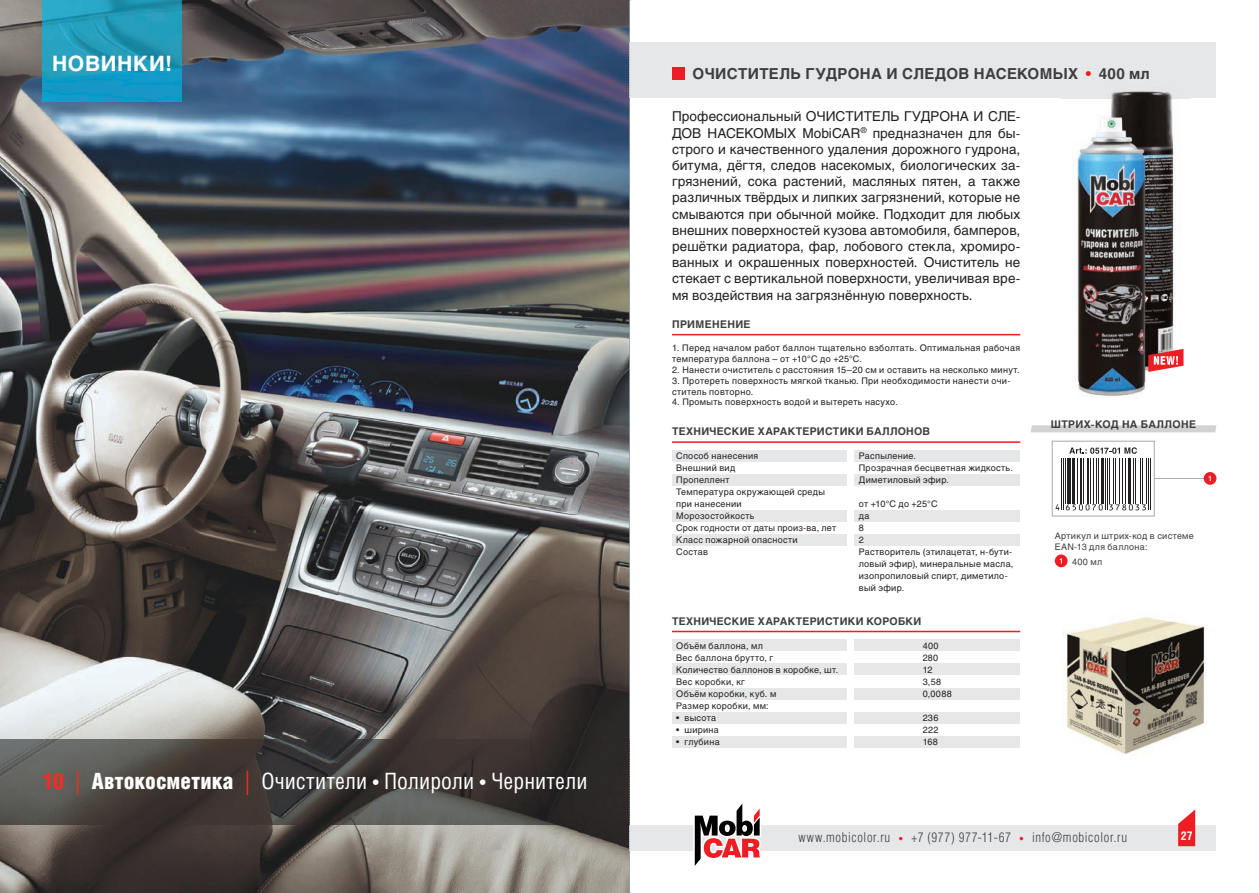
<style>
.page{position:relative;width:1259px;height:893px;background:#fff}
.page>*{position:absolute;margin:0;border:0;box-sizing:border-box;transform-origin:0 0}
.t1{font:22.5px "Helios Cond";color:#fff}
.t2{font:700 21px "Helios";letter-spacing:.03em;color:#fff}
.t3{font:700 15px "Helios";letter-spacing:.02em;color:#3e3e3f}
.t4{font:13.5px/16.2px "Helios";letter-spacing:.01em;color:#231f20;text-align:justify}
.t5{font:300 13.5px "Helios Cond";letter-spacing:.05em;color:#3e3e3f}
.t6{font:700 12px "Helios Cond";color:#fff}
.t7{font:700 10.5px "Helios";letter-spacing:.025em;color:#3e3e3f}
.t8{font:9px/12px "Helios";letter-spacing:.03em;color:#231f20}
.t9{font:9px/10.8px "Helios";letter-spacing:.03em;color:#3e3e3f}
.s1{font-weight:900;color:#ee2e22}
.s2{font-size:33.75px;color:#ee2e22}
.s3{font-weight:900}
.s4{color:#ee1d23}
</style>
<div class="page">
<img style="left:0;top:0;width:52px;height:893px">
<img style="left:157px;top:0;width:472px;height:893px">
<img style="left:52px;top:102px;width:105px;height:791px">
<img style="left:0;top:740px;width:629px;height:85px">
<div style="left:629px;top:825px;width:587px;height:25px;background:#e6e7e9"></div>
<svg style="left:693px;top:803px;width:68px;height:63px"></svg>
<svg style="left:1178px;top:809px;width:17px;height:37px"></svg>
<div style="left:629px;top:43px;width:587px;height:55px;background:#e6e7e9"></div>
<div style="left:672px;top:67px;width:13px;height:12px;background:#ee1d23"></div>
<hr style="left:672px;top:334px;width:348px;height:1px;background:#ee1d23">
<img style="left:1061px;top:91px;width:129px;height:305px">
<svg style="left:1148px;top:349px;width:35px;height:23px"></svg>
<svg style="left:1031px;top:425px;width:185px;height:7px"></svg>
<svg style="left:1203px;top:472px;width:13px;height:13px"></svg>
<svg style="left:1154px;top:476px;width:56px;height:5px"></svg>
<svg style="left:1054px;top:554px;width:13px;height:13px"></svg>
<svg style="left:1059px;top:558px;width:3px;height:6px"></svg>
<img style="left:43px;top:0;width:139px;height:102px">
<div style="left:1051px;top:441px;width:103px;height:75px;background:#fff;border:1px solid #a8a9ad"></div>
<svg style="left:1069px;top:447px;width:68px;height:7px"></svg>
<hr style="left:1061px;top:458px;width:1px;height:51px;background:#231f20">
<hr style="left:1063px;top:458px;width:1px;height:51px;background:#231f20">
<hr style="left:1065px;top:458px;width:1px;height:45px;background:#231f20">
<hr style="left:1067px;top:458px;width:4px;height:45px;background:#231f20">
<hr style="left:1072px;top:458px;width:2px;height:45px;background:#231f20">
<hr style="left:1076px;top:458px;width:1px;height:45px;background:#231f20">
<hr style="left:1080px;top:458px;width:2px;height:45px;background:#231f20">
<hr style="left:1083px;top:458px;width:1px;height:45px;background:#231f20">
<hr style="left:1087px;top:458px;width:1px;height:45px;background:#231f20">
<hr style="left:1090px;top:458px;width:1px;height:45px;background:#231f20">
<hr style="left:1092px;top:458px;width:1px;height:45px;background:#231f20">
<hr style="left:1096px;top:458px;width:1px;height:45px;background:#231f20">
<hr style="left:1098px;top:458px;width:1px;height:45px;background:#231f20">
<hr style="left:1101px;top:458px;width:2px;height:45px;background:#231f20">
<hr style="left:1105px;top:458px;width:1px;height:51px;background:#231f20">
<hr style="left:1106px;top:458px;width:1px;height:51px;background:#231f20">
<hr style="left:1108px;top:458px;width:1px;height:45px;background:#231f20">
<hr style="left:1113px;top:458px;width:1px;height:45px;background:#231f20">
<hr style="left:1115px;top:458px;width:1px;height:45px;background:#231f20">
<hr style="left:1119px;top:458px;width:1px;height:45px;background:#231f20">
<hr style="left:1122px;top:458px;width:1px;height:45px;background:#231f20">
<hr style="left:1124px;top:458px;width:1px;height:45px;background:#231f20">
<hr style="left:1128px;top:458px;width:3px;height:45px;background:#231f20">
<hr style="left:1133px;top:458px;width:1px;height:45px;background:#231f20">
<hr style="left:1135px;top:458px;width:1px;height:45px;background:#231f20">
<hr style="left:1139px;top:458px;width:1px;height:45px;background:#231f20">
<hr style="left:1141px;top:458px;width:1px;height:45px;background:#231f20">
<hr style="left:1146px;top:458px;width:1px;height:45px;background:#231f20">
<hr style="left:1148px;top:458px;width:1px;height:51px;background:#231f20">
<hr style="left:1150px;top:458px;width:1px;height:51px;background:#231f20">
<svg style="left:1055px;top:504px;width:4px;height:6px"></svg>
<svg style="left:1065px;top:504px;width:37px;height:6px"></svg>
<svg style="left:1109px;top:504px;width:37px;height:6px"></svg>
<img style="left:1063px;top:617px;width:144px;height:138px">
<hr style="left:672px;top:631px;width:348px;height:1px;background:#ee1d23">
<div style="left:672px;top:639px;width:174px;height:12px;background:#e6e7e9"></div>
<div style="left:854px;top:639px;width:166px;height:12px;background:#e6e7e9"></div>
<div style="left:672px;top:663px;width:174px;height:12px;background:#e6e7e9"></div>
<div style="left:854px;top:663px;width:166px;height:12px;background:#e6e7e9"></div>
<div style="left:672px;top:688px;width:174px;height:12px;background:#e6e7e9"></div>
<div style="left:854px;top:688px;width:166px;height:12px;background:#e6e7e9"></div>
<div style="left:672px;top:712px;width:174px;height:12px;background:#e6e7e9"></div>
<div style="left:854px;top:712px;width:166px;height:12px;background:#e6e7e9"></div>
<div style="left:672px;top:736px;width:174px;height:12px;background:#e6e7e9"></div>
<div style="left:854px;top:736px;width:166px;height:12px;background:#e6e7e9"></div>
<hr style="left:672px;top:441px;width:348px;height:2px;background:#ee1d23">
<div style="left:672px;top:450px;width:174px;height:12px;background:#e6e7e9"></div>
<div style="left:854px;top:450px;width:166px;height:12px;background:#e6e7e9"></div>
<div style="left:854px;top:475px;width:166px;height:11px;background:#e6e7e9"></div>
<div style="left:854px;top:510px;width:166px;height:12px;background:#e6e7e9"></div>
<div style="left:672px;top:534px;width:174px;height:12px;background:#e6e7e9"></div>
<div style="left:854px;top:534px;width:166px;height:12px;background:#e6e7e9"></div>
<div style="left:672px;top:475px;width:174px;height:11px;background:#e6e7e9"></div>
<div style="left:672px;top:510px;width:174px;height:12px;background:#e6e7e9"></div>
<svg style="left:629px;top:0;width:1px;height:893px"></svg>
<h2 class="t2" style="left:52px;top:51px;width:122px">НОВИНКИ!</h2>
<h1 class="t1" style="left:43px;top:768px;width:546px"><span class="s1">10</span> <span class="s2">|</span> <span class="s3">Автокосметика</span> <span class="s2">|</span> Очистители • Полироли • Чернители</h1>
<h3 class="t3" style="left:692px;top:65px;width:458px">ОЧИСТИТЕЛЬ ГУДРОНА И СЛЕДОВ НАСЕКОМЫХ <span class="s4">•</span> 400 мл</h3>
<p class="t4" style="left:672px;top:108px;width:350px">Профессиональный ОЧИСТИТЕЛЬ ГУДРОНА И СЛЕ-ДОВ НАСЕКОМЫХ MobiCAR<sup>®</sup> предназначен для бы&shy;строго и качественного удаления дорожного гудрона, битума, дёгтя, следов насекомых, биологических за&shy;грязнений, сока растений, масляных пятен, а также различных твёрдых и липких загрязнений, которые не смываются при обычной мойке. Подходит для любых внешних поверхностей кузова автомобиля, бамперов, решётки радиатора, фар, лобового стекла, хромиро&shy;ванных и окрашенных поверхностей. Очиститель не стекает с вертикальной поверхности, увеличивая вре&shy;мя воздействия на загрязнённую поверхность.</p>
<p class="t7" style="left:672px;top:318px;width:80px">ПРИМЕНЕНИЕ</p>
<p class="t8" style="left:672px;top:343px;width:350px;line-height:10.8px">1. Перед началом работ баллон тщательно взболтать. Оптимальная рабочая температура баллона – от +10°С до +25°С.</p>
<p class="t8" style="left:672px;top:364px;width:349px">2. Нанести очиститель с расстояния 15–20 см и оставить на несколько минут.</p>
<p class="t8" style="left:672px;top:375px;width:340px;line-height:10.8px">3. Протереть поверхность мягкой тканью. При необходимости нанести очи&shy;ститель повторно.</p>
<p class="t8" style="left:672px;top:396px;width:227px">4. Промыть поверхность водой и вытереть насухо.</p>
<p class="t7" style="left:1050px;top:418px;width:147px">ШТРИХ-КОД НА БАЛЛОНЕ</p>
<p class="t7" style="left:672px;top:425px;width:260px">ТЕХНИЧЕСКИЕ ХАРАКТЕРИСТИКИ БАЛЛОНОВ</p>
<p class="t8" style="left:676px;top:450px;width:161px">Способ нанесения<br>Внешний вид<br>Пропеллент<br>Температура окружающей среды при нанесении<br>Морозостойкость<br>Срок годности от даты произ-ва, лет<br>Класс пожарной опасности<br>Состав</p>
<p class="t8" style="left:859px;top:450px;width:155px">Распыление.<br>Прозрачная бесцветная жидкость.<br>Диметиловый эфир.</p>
<p class="t8" style="left:859px;top:498px;width:156px">от +10°С до +25°С<br>да<br>8<br>2<br>Растворитель (этилацетат, н-бути&shy;ловый эфир), минеральные масла, изопропиловый спирт, диметило&shy;вый эфир.</p>
<p class="t9" style="left:1054px;top:530px;width:141px">Артикул и штрих-код в системе<br>EAN-13 для баллона:</p>
<p class="t9" style="left:1072px;top:556px;width:32px">400 мл</p>
<p class="t7" style="left:672px;top:615px;width:251px">ТЕХНИЧЕСКИЕ ХАРАКТЕРИСТИКИ КОРОБКИ</p>
<p class="t8" style="left:676px;top:639px;width:163px">Объём баллона, мл<br>Вес баллона брутто, г<br>Количество баллонов в коробке, шт.<br>Вес коробки, кг<br>Объём коробки, куб. м<br>Размер коробки, мм:</p>
<p class="t8" style="left:676px;top:711px;width:41px">• высота</p>
<p class="t8" style="left:676px;top:723px;width:44px">• ширина</p>
<p class="t8" style="left:676px;top:735px;width:45px">• глубина</p>
<p class="t8" style="left:922px;top:639px;width:31px">400<br>280<br>12<br>3,58<br>0,0088</p>
<p class="t8" style="left:922px;top:711px;width:17px;text-align:justify">236<br>222<br>168</p>
<h3 class="t5" style="left:798px;top:830px;width:330px">www.mobicolor.ru <span class="s4">•</span> +7 (977) 977-11-67 <span class="s4">•</span> info@mobicolor.ru</h3>
<h3 class="t6" style="left:1180px;top:829px;width:13px">27</h3>
</div>
